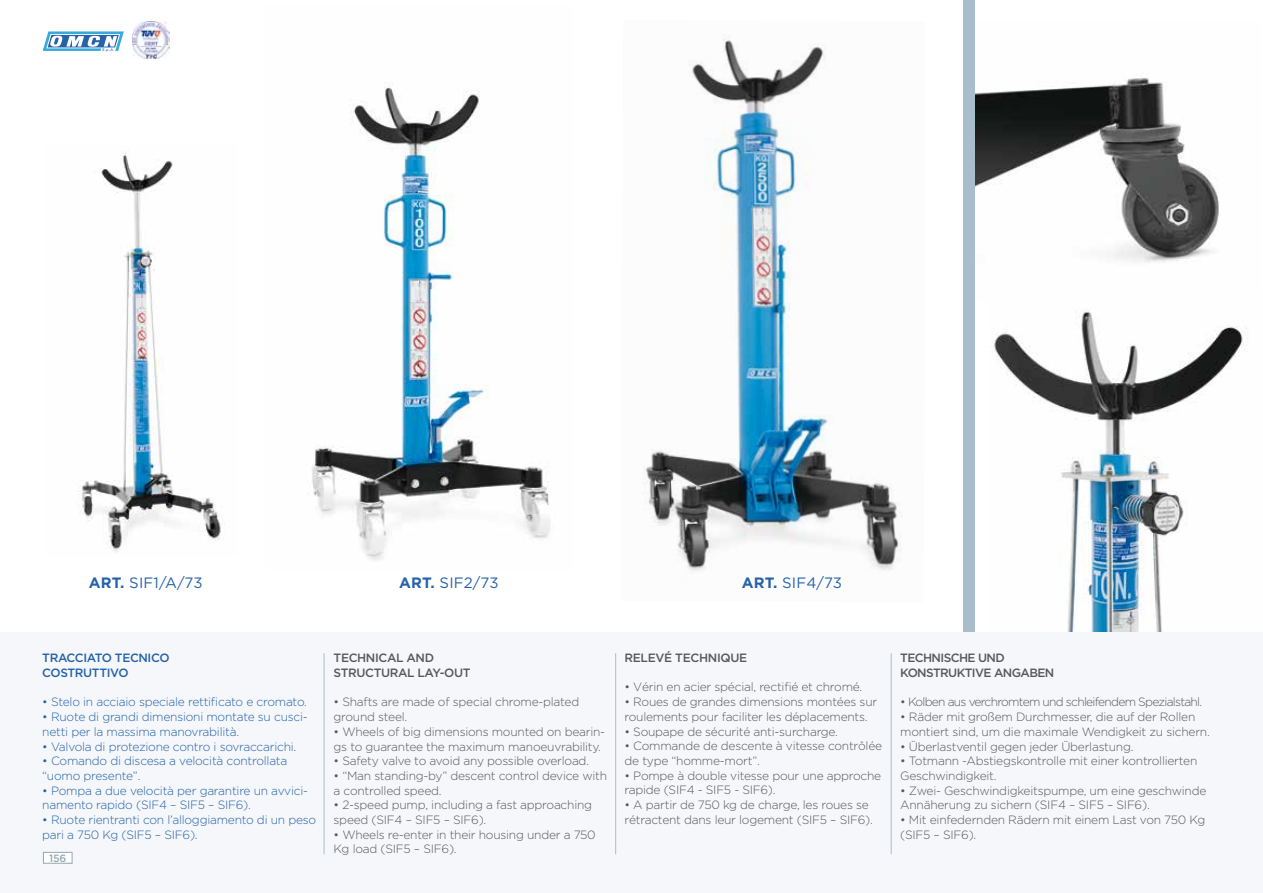
<style>
.page{position:relative;width:1263px;height:893px;background:#fff}
.page>*{position:absolute;margin:0;border:0;box-sizing:border-box;transform-origin:0 0}
.t1{font:15px "Gotham";letter-spacing:.01em;color:#2562a8}
.t2{font:300 12px/14.7px "Gotham";letter-spacing:-.02em;color:#58585a}
.t3{font:300 12px/14.7px "Gotham";letter-spacing:-.02em;color:#2562a8}
.t4{font:300 12px "Gotham";letter-spacing:-.06em;color:#58585a}
.t5{font:500 12px/15px "Gotham";letter-spacing:-.03em;color:#58585a}
.t6{font:500 12px/15px "Gotham";letter-spacing:-.05em;color:#58585a}
.t7{font:500 12px/15px "Gotham";letter-spacing:-.03em;color:#2562a8}
.t8{font:500 10.5px "Gotham";color:#94a8b2}
.s1{font-weight:700}
</style>
<div class="page">
<svg style="left:42px;top:31px;width:82px;height:21px"></svg>
<img style="left:133px;top:21px;width:37px;height:37px">
<img style="left:975px;top:76px;width:244px;height:187px">
<img style="left:994px;top:311px;width:253px;height:321px">
<img style="left:312px;top:84px;width:238px;height:476px">
<img style="left:643px;top:35px;width:259px;height:536px">
<img style="left:78px;top:151px;width:143px;height:401px">
<div style="left:963px;top:0;width:12px;height:633px;background:#a8beca"></div>
<div style="left:0;top:633px;width:1263px;height:260px;background:#f5f7fa"></div>
<div style="left:43px;top:852px;width:29px;height:11px;background:#fff;border:1px solid #94a8b2"></div>
<hr style="left:324px;top:653px;width:1px;height:201px;background:#a8beca">
<hr style="left:615px;top:653px;width:1px;height:201px;background:#a8beca">
<hr style="left:891px;top:653px;width:1px;height:201px;background:#a8beca">
<p class="t1" style="left:89px;top:575px;width:115px"><span class="s1">ART.</span> SIF1/A/73</p>
<p class="t1" style="left:399px;top:575px;width:101px"><span class="s1">ART.</span> SIF2/73</p>
<p class="t1" style="left:742px;top:575px;width:102px"><span class="s1">ART.</span> SIF4/73</p>
<p class="t7" style="left:42px;top:650px;width:129px">TRACCIATO TECNICO<br>COSTRUTTIVO</p>
<p class="t3" style="left:42px;top:695px;width:266px">• Stelo in acciaio speciale rettificato e cromato.</p>
<p class="t3" style="left:42px;top:709px;width:267px">• Ruote di grandi dimensioni montate su cusci&shy;netti per la massima manovrabilità.</p>
<p class="t3" style="left:42px;top:739px;width:256px">• Valvola di protezione contro i sovraccarichi.</p>
<p class="t3" style="left:42px;top:753px;width:247px">• Comando di discesa a velocità controllata “uomo presente”.</p>
<p class="t3" style="left:42px;top:783px;width:267px">• Pompa a due velocità per garantire un avvici&shy;namento rapido (SIF4 – SIF5 – SIF6).</p>
<p class="t3" style="left:42px;top:812px;width:275px">• Ruote rientranti con l’alloggiamento di un peso pari a 750 Kg (SIF5 – SIF6).</p>
<p class="t8" style="left:49px;top:852px;width:19px">156</p>
<p class="t5" style="left:334px;top:650px;width:138px">TECHNICAL AND<br>STRUCTURAL LAY-OUT</p>
<p class="t2" style="left:334px;top:695px;width:247px">• Shafts are made of special chrome-plated ground steel.</p>
<p class="t2" style="left:334px;top:724px;width:273px">• Wheels of big dimensions mounted on bearin&shy;gs to guarantee the maximum manoeuvrability.</p>
<p class="t2" style="left:334px;top:753px;width:257px">• Safety valve to avoid any possible overload.</p>
<p class="t2" style="left:334px;top:768px;width:275px">• “Man standing-by” descent control device with a controlled speed.</p>
<p class="t2" style="left:334px;top:797px;width:260px">• 2-speed pump, including a fast approaching speed (SIF4 – SIF5 – SIF6).</p>
<p class="t2" style="left:334px;top:827px;width:264px">• Wheels re-enter in their housing under a 750<br>Kg load (SIF5 – SIF6).</p>
<p class="t5" style="left:624px;top:650px;width:124px">RELEVÉ TECHNIQUE</p>
<p class="t2" style="left:624px;top:680px;width:239px">• Vérin en acier spécial, rectifié et chromé.</p>
<p class="t2" style="left:624px;top:694px;width:254px">• Roues de grandes dimensions montées sur roulements pour faciliter les déplacements.</p>
<p class="t2" style="left:624px;top:724px;width:215px">• Soupape de sécurité anti-surcharge.</p>
<p class="t2" style="left:624px;top:738px;width:259px">• Commande de descente à vitesse contrôlée de type “homme-mort”.</p>
<p class="t2" style="left:624px;top:768px;width:258px">• Pompe à double vitesse pour une approche rapide (SIF4 - SIF5 - SIF6).</p>
<p class="t2" style="left:624px;top:797px;width:250px">• A partir de 750 kg de charge, les roues se rétractent dans leur logement (SIF5 – SIF6).</p>
<p class="t6" style="left:900px;top:650px;width:156px">TECHNISCHE UND<br>KONSTRUKTIVE ANGABEN</p>
<p class="t4" style="left:900px;top:696px;width:304px">• Kolben aus verchromtem und schleifendem Spezialstahl.</p>
<p class="t2" style="left:900px;top:709px;width:311px">• Räder mit großem Durchmesser, die auf der Rollen montiert sind, um die maximale Wendigkeit zu sichern.</p>
<p class="t2" style="left:900px;top:739px;width:235px">• Überlastventil gegen jeder Überlastung.</p>
<p class="t2" style="left:900px;top:753px;width:299px">• Totmann -Abstiegskontrolle mit einer kontrollierten<br>Geschwindigkeit.</p>
<p class="t2" style="left:900px;top:783px;width:308px">• Zwei- Geschwindigkeitspumpe, um eine geschwinde<br>Annäherung zu sichern (SIF4 – SIF5 – SIF6).</p>
<p class="t2" style="left:900px;top:812px;width:307px">• Mit einfedernden Rädern mit einem Last von 750 Kg (SIF5 – SIF6).</p>
</div>
